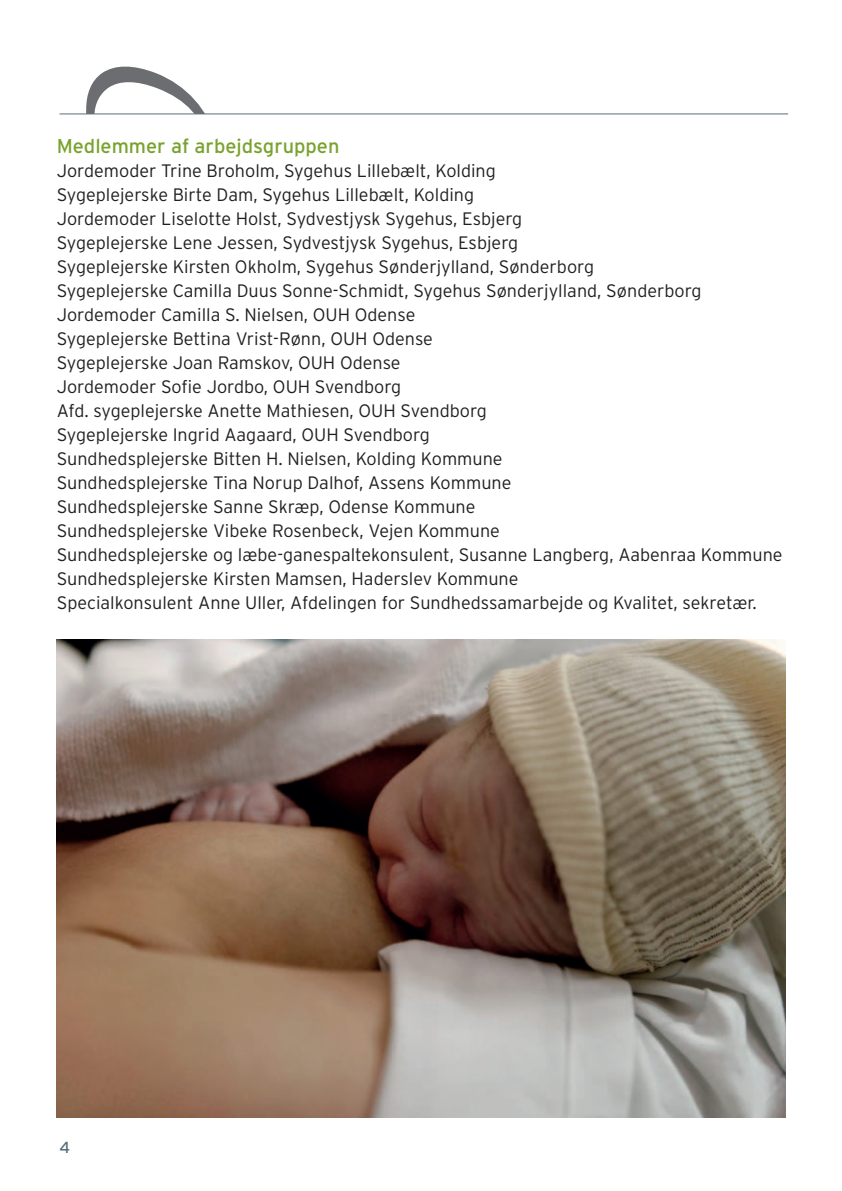
<style>
.page{position:relative;width:842px;height:1191px;background:#fff}
.page>*{position:absolute;margin:0;border:0;box-sizing:border-box;transform-origin:0 0}
.t1{font:20px "Interstate";color:#78a22d}
.t2{font:300 18px/24px "Interstate";color:#231f20}
.t3{font:16px "Interstate";color:#5b6f7b}
</style>
<div class="page">
<hr style="left:60px;top:113px;width:728px;height:1px;background:#5b6f7b">
<svg style="left:86px;top:66px;width:119px;height:47px"></svg>
<img style="left:57px;top:639px;width:728px;height:478px">
<p class="t1" style="left:57px;top:134px;width:284px">Medlemmer af arbejdsgruppen</p>
<p class="t2" style="left:57px;top:158px;width:727px">Jordemoder Trine Broholm, Sygehus Lillebælt, Kolding<br>Sygeplejerske Birte Dam, Sygehus Lillebælt, Kolding<br>Jordemoder Liselotte Holst, Sydvestjysk Sygehus, Esbjerg<br>Sygeplejerske Lene Jessen, Sydvestjysk Sygehus, Esbjerg<br>Sygeplejerske Kirsten Okholm, Sygehus Sønderjylland, Sønderborg<br>Sygeplejerske Camilla Duus Sonne-Schmidt, Sygehus Sønderjylland, Sønderborg Jordemoder Camilla S. Nielsen, OUH Odense<br>Sygeplejerske Bettina Vrist-Rønn, OUH Odense<br>Sygeplejerske Joan Ramskov, OUH Odense<br>Jordemoder Sofie Jordbo, OUH Svendborg<br>Afd. sygeplejerske Anette Mathiesen, OUH Svendborg<br>Sygeplejerske Ingrid Aagaard, OUH Svendborg<br>Sundhedsplejerske Bitten H. Nielsen, Kolding Kommune<br>Sundhedsplejerske Tina Norup Dalhof, Assens Kommune<br>Sundhedsplejerske Sanne Skræp, Odense Kommune<br>Sundhedsplejerske Vibeke Rosenbeck, Vejen Kommune<br>Sundhedsplejerske og læbe-ganespaltekonsulent, Susanne Langberg, Aabenraa Kommune Sundhedsplejerske Kirsten Mamsen, Haderslev Kommune<br>Specialkonsulent Anne Uller, Afdelingen for Sundhedssamarbejde og Kvalitet, sekretær.</p>
<p class="t3" style="left:60px;top:1138px;width:12px">4</p>
</div>
